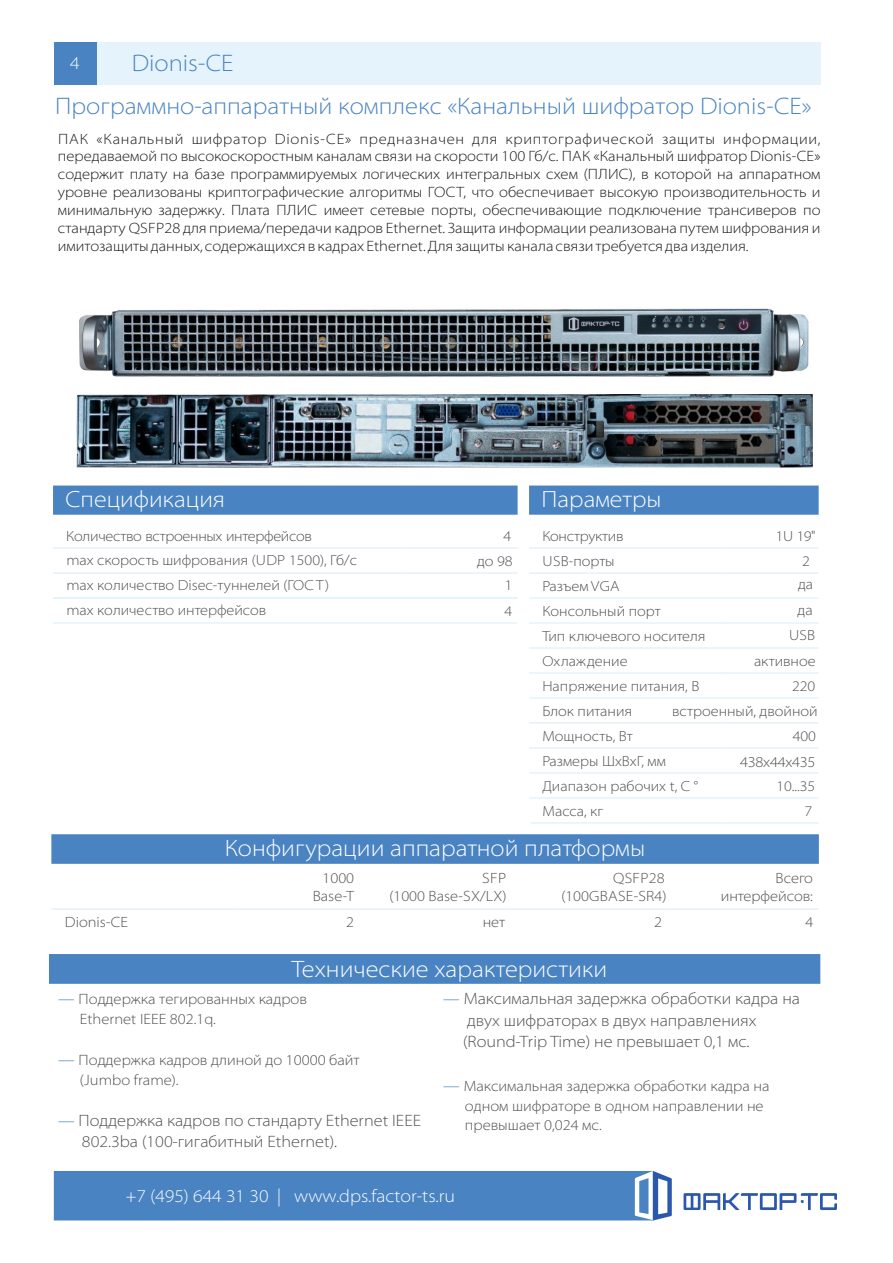
<style>
.page{position:relative;width:893px;height:1263px;background:#fff}
.page>*{position:absolute;margin:0;border:0;box-sizing:border-box;transform-origin:0 0}
.t1{font:300 semi-expanded 24px/43.7px "Myriad Pro";color:#4983c2}
.t2{font:300 semi-expanded 23.85px "Myriad Pro";color:#fff}
.t3{font:300 semi-expanded 23.55px "Myriad Pro";color:#fff}
.t4{font:300 semi-expanded 18px "Myriad Pro";color:#fff}
.t5{font:300 semi-expanded 16.5px/21.6px "Myriad Pro";color:#4e4e4d}
.t6{font:300 semi-expanded 15px/17.9px "Myriad Pro";color:#151616;text-align:justify}
.t7{font:300 semi-expanded 15px/20.1px "Myriad Pro";color:#4e4e4d}
.t8{font:300 semi-expanded 15px "Myriad Pro";letter-spacing:-.02em;color:#4e4e4d}
.t9{font:300 semi-expanded 14.85px/17.9px "Myriad Pro";color:#4e4e4d;text-align:right}
.t10{font:300 semi-expanded 14.85px/17.9px "Myriad Pro";letter-spacing:.02em;color:#4e4e4d;text-align:right}
.t11{font:300 semi-expanded 14.7px/25px "Myriad Pro";color:#4e4e4d}
.t12{font:300 semi-expanded 14.7px "Myriad Pro";letter-spacing:-.02em;color:#4e4e4d}
.s1{font-size:16.5px;color:#4983c2}
.s2{color:#4983c2}
</style>
<div class="page">
<div style="left:54px;top:43px;width:767px;height:42px;background:#e4f3fc"></div>
<div style="left:54px;top:43px;width:42px;height:42px;background:#4983c2"></div>
<svg style="left:683px;top:1193px;width:154px;height:17px"></svg>
<div style="left:54px;top:1171px;width:618px;height:49px;background:#4983c2"></div>
<img style="left:77px;top:394px;width:736px;height:74px">
<div style="left:49px;top:954px;width:771px;height:30px;background:#4983c2"></div>
<img style="left:79px;top:308px;width:730px;height:69px">
<div style="left:53px;top:485px;width:465px;height:30px;background:#4983c2"></div>
<hr style="left:53px;top:572px;width:352px;height:2px;background:#e4f3fc">
<hr style="left:405px;top:572px;width:113px;height:2px;background:#e4f3fc">
<hr style="left:53px;top:597px;width:352px;height:2px;background:#e4f3fc">
<hr style="left:405px;top:597px;width:113px;height:2px;background:#e4f3fc">
<hr style="left:53px;top:622px;width:352px;height:2px;background:#e4f3fc">
<hr style="left:405px;top:622px;width:113px;height:2px;background:#e4f3fc">
<hr style="left:53px;top:547px;width:352px;height:2px;background:#e4f3fc">
<hr style="left:405px;top:547px;width:113px;height:2px;background:#e4f3fc">
<svg style="left:529px;top:485px;width:290px;height:30px;background:#4e86c3"></svg>
<hr style="left:529px;top:572px;width:192px;height:2px;background:#e4f3fc">
<hr style="left:721px;top:572px;width:98px;height:2px;background:#e4f3fc">
<hr style="left:529px;top:597px;width:192px;height:2px;background:#e4f3fc">
<hr style="left:721px;top:597px;width:98px;height:2px;background:#e4f3fc">
<hr style="left:529px;top:622px;width:192px;height:2px;background:#e4f3fc">
<hr style="left:721px;top:622px;width:98px;height:2px;background:#e4f3fc">
<hr style="left:529px;top:647px;width:192px;height:2px;background:#e4f3fc">
<hr style="left:721px;top:647px;width:98px;height:2px;background:#e4f3fc">
<hr style="left:529px;top:697px;width:192px;height:2px;background:#e4f3fc">
<hr style="left:721px;top:697px;width:98px;height:2px;background:#e4f3fc">
<hr style="left:529px;top:747px;width:192px;height:2px;background:#e4f3fc">
<hr style="left:721px;top:747px;width:98px;height:2px;background:#e4f3fc">
<hr style="left:529px;top:772px;width:192px;height:2px;background:#e4f3fc">
<hr style="left:721px;top:772px;width:98px;height:2px;background:#e4f3fc">
<hr style="left:529px;top:797px;width:192px;height:2px;background:#e4f3fc">
<hr style="left:721px;top:797px;width:98px;height:2px;background:#e4f3fc">
<hr style="left:529px;top:672px;width:192px;height:2px;background:#e4f3fc">
<hr style="left:721px;top:672px;width:98px;height:2px;background:#e4f3fc">
<hr style="left:529px;top:547px;width:192px;height:2px;background:#e4f3fc">
<hr style="left:721px;top:547px;width:98px;height:2px;background:#e4f3fc">
<hr style="left:531px;top:822px;width:190px;height:2px;background:#e4f3fc">
<hr style="left:721px;top:822px;width:98px;height:2px;background:#e4f3fc">
<hr style="left:529px;top:722px;width:192px;height:2px;background:#e4f3fc">
<hr style="left:721px;top:722px;width:98px;height:2px;background:#e4f3fc">
<div style="left:51px;top:834px;width:768px;height:30px;background:#4983c2"></div>
<hr style="left:51px;top:908px;width:184px;height:2px;background:#e4f3fc">
<hr style="left:235px;top:908px;width:125px;height:2px;background:#e4f3fc">
<hr style="left:360px;top:908px;width:151px;height:2px;background:#e4f3fc">
<hr style="left:511px;top:908px;width:158px;height:2px;background:#e4f3fc">
<hr style="left:669px;top:908px;width:150px;height:2px;background:#e4f3fc">
<h1 class="t1" style="left:55px;top:43px;width:758px;text-indent:76px">Dionis-CE<br>Программно-аппаратный комплекс «Канальный шифратор Dionis-CE»</h1>
<p class="t4" style="left:70px;top:56px;width:11px">4</p>
<p class="t6" style="left:58px;top:131px;width:764px">ПАК «Канальный шифратор Dionis-CE» предназначен для криптографической защиты информации, передаваемой по высокоскоростным каналам связи на скорости 100 Гб/с. ПАК «Канальный шифратор Dionis-CE» содержит плату на базе программируемых логических интегральных схем (ПЛИС), в которой на аппаратном уровне реализованы криптографические алгоритмы ГОСТ, что обеспечивает высокую производительность и минимальную задержку. Плата ПЛИС имеет сетевые порты, обеспечивающие подключение трансиверов по стандарту QSFP28 для приема/передачи кадров Ethernet. Защита информации реализована путем шифрования и имитозащиты данных, содержащихся в кадрах Ethernet. Для защиты канала связи требуется два изделия.</p>
<h3 class="t3" style="left:66px;top:490px;width:161px">Спецификация</h3>
<h3 class="t3" style="left:542px;top:490px;width:121px">Параметры</h3>
<p class="t12" style="left:66px;top:530px;width:247px">Количество встроенных интерфейсов</p>
<p class="t12" style="left:542px;top:530px;width:83px">Конструктив</p>
<p class="t11" style="left:776px;top:525px;width:41px">1U 19"</p>
<p class="t11" style="left:504px;top:525px;width:9px">4</p>
<p class="t11" style="left:66px;top:549px;width:292px">max скорость шифрования (UDP 1500), Гб/с</p>
<p class="t11" style="left:477px;top:550px;width:37px">до 98</p>
<p class="t11" style="left:66px;top:574px;width:264px">max количество Disec-туннелей (ГОСТ)</p>
<p class="t11" style="left:505px;top:573px;width:9px">1</p>
<p class="t11" style="left:66px;top:598px;width:202px">max количество интерфейсов</p>
<p class="t11" style="left:505px;top:600px;width:9px">4</p>
<p class="t11" style="left:543px;top:550px;width:74px">USB-порты</p>
<p class="t11" style="left:802px;top:550px;width:9px">2</p>
<p class="t11" style="left:542px;top:575px;width:79px">Разъем VGA</p>
<p class="t11" style="left:798px;top:573px;width:16px">да</p>
<p class="t11" style="left:542px;top:600px;width:120px">Консольный порт</p>
<p class="t11" style="left:798px;top:599px;width:17px">да</p>
<p class="t11" style="left:542px;top:625px;width:165px">Тип ключевого носителя</p>
<p class="t11" style="left:789px;top:624px;width:28px">USB</p>
<p class="t11" style="left:542px;top:650px;width:87px">Охлаждение</p>
<p class="t11" style="left:754px;top:650px;width:63px">активное</p>
<p class="t11" style="left:542px;top:675px;width:159px">Напряжение питания, В</p>
<p class="t11" style="left:792px;top:675px;width:25px">220</p>
<p class="t11" style="left:542px;top:700px;width:91px">Блок питания</p>
<p class="t11" style="left:672px;top:700px;width:147px">встроенный, двойной</p>
<p class="t11" style="left:542px;top:725px;width:92px">Мощность, Вт</p>
<p class="t11" style="left:793px;top:725px;width:25px">400</p>
<p class="t11" style="left:542px;top:750px;width:157px">Размеры ШхВхГ, мм<br>Диапазон рабочих t, C °</p>
<p class="t8" style="left:740px;top:755px;width:77px">438х44х435</p>
<p class="t11" style="left:776px;top:775px;width:40px">10...35</p>
<p class="t11" style="left:542px;top:800px;width:62px">Масса, кг</p>
<p class="t11" style="left:804px;top:800px;width:9px">7</p>
<h2 class="t2" style="left:225px;top:838px;width:422px">Конфигурации аппаратной платформы</h2>
<p class="t9" style="left:313px;top:871px;width:43px">1000<br>Base-T</p>
<p class="t9" style="left:389px;top:871px;width:119px">SFP<br>(1000 Base-SX/LX)</p>
<p class="t10" style="left:561px;top:871px;width:107px">QSFP28 (100GBASE-SR4)</p>
<p class="t9" style="left:721px;top:871px;width:94px">Всего интерфейсов:</p>
<p class="t9" style="left:65px;top:915px;width:65px">Dionis-СЕ</p>
<p class="t9" style="left:346px;top:915px;width:9px">2</p>
<p class="t9" style="left:483px;top:915px;width:24px">нет</p>
<p class="t9" style="left:654px;top:915px;width:9px">2</p>
<p class="t9" style="left:805px;top:915px;width:9px">4</p>
<h2 class="t2" style="left:292px;top:959px;width:317px">Технические характеристики</h2>
<p class="t7" style="left:80px;top:990px;width:229px;text-indent:-22px"><span class="s1">—</span> Поддержка тегированных кадров<br>Ethernet IEEE 802.1q.</p>
<p class="t7" style="left:80px;top:1051px;width:281px;text-indent:-22px"><span class="s1">—</span> Поддержка кадров длиной до 10000 байт (Jumbo frame).</p>
<p class="t5" style="left:82px;top:1111px;width:341px;text-indent:-24px"><span class="s2">—</span> Поддержка кадров по стандарту Ethernet IEEE<br>802.3ba (100-гигабитный Ethernet).</p>
<p class="t5" style="left:463px;top:989px;width:338px;text-indent:-20px"><span class="s2">—</span> Максимальная задержка обработки кадра на двух шифраторах в двух направлениях (Round-Trip Time) не превышает 0,1 мс.</p>
<p class="t7" style="left:465px;top:1077px;width:306px;text-indent:-22px"><span class="s1">—</span> Максимальная задержка обработки кадра на одном шифраторе в одном направлении не превышает 0,024 мс.</p>
<p class="t4" style="left:126px;top:1189px;width:331px">+7 (495) 644 31 30 | www.dps.factor-ts.ru</p>
</div>
